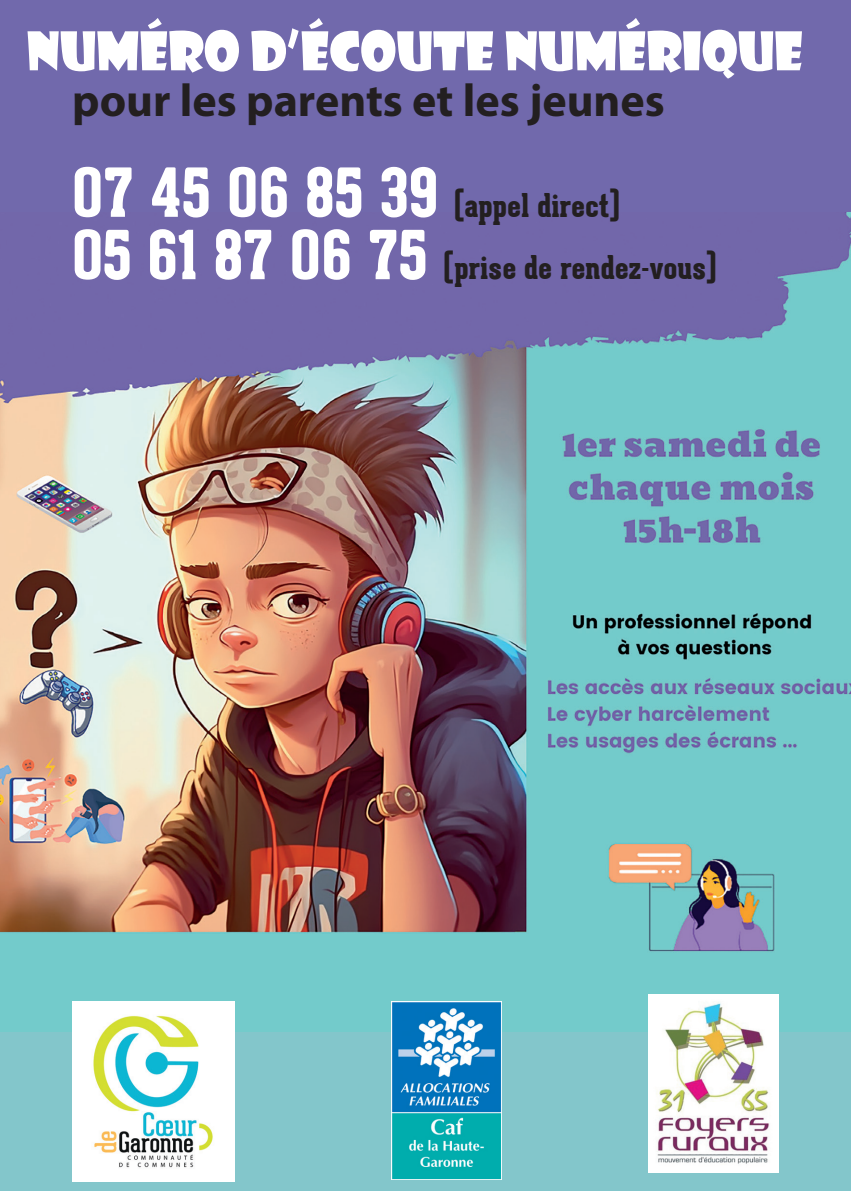
<style>
.page{position:relative;width:851px;height:1191px;background:#fff}
.page>*{position:absolute;margin:0;border:0;box-sizing:border-box;transform-origin:0 0}
.t1{font:52px "Showcard Gothic";color:#fff}
.t2{font:700 46px "Myriad Pro";color:#231f20}
.t3{font:800 32px/62.4px "Geared Slab";color:#231f20}
.s1{font-size:66px;color:#fff}
</style>
<div class="page">
<img style="left:0;top:212px;width:850px;height:820px">
<div style="left:0;top:0;width:850px;height:212px;background:#7169ac"></div>
<div style="left:0;top:1032px;width:850px;height:159px;background:#83c6cb"></div>
<img style="left:72px;top:1002px;width:162px;height:179px">
<img style="left:391px;top:1002px;width:110px;height:177px">
<img style="left:648px;top:994px;width:130px;height:178px">
<h1 class="t1" style="left:26px;top:16px;width:778px">NUMÉRO D’ÉCOUTE NUMÉRIQUE</h1>
<h2 class="t2" style="left:72px;top:71px;width:594px">pour les parents et les jeunes</h2>
<p class="t3" style="left:72px;top:175px;width:645px"><span class="s1">07 45 06 85 39</span> (appel direct)<br><span class="s1">05 61 87 06 75</span> (prise de rendez-vous)</p>
</div>
